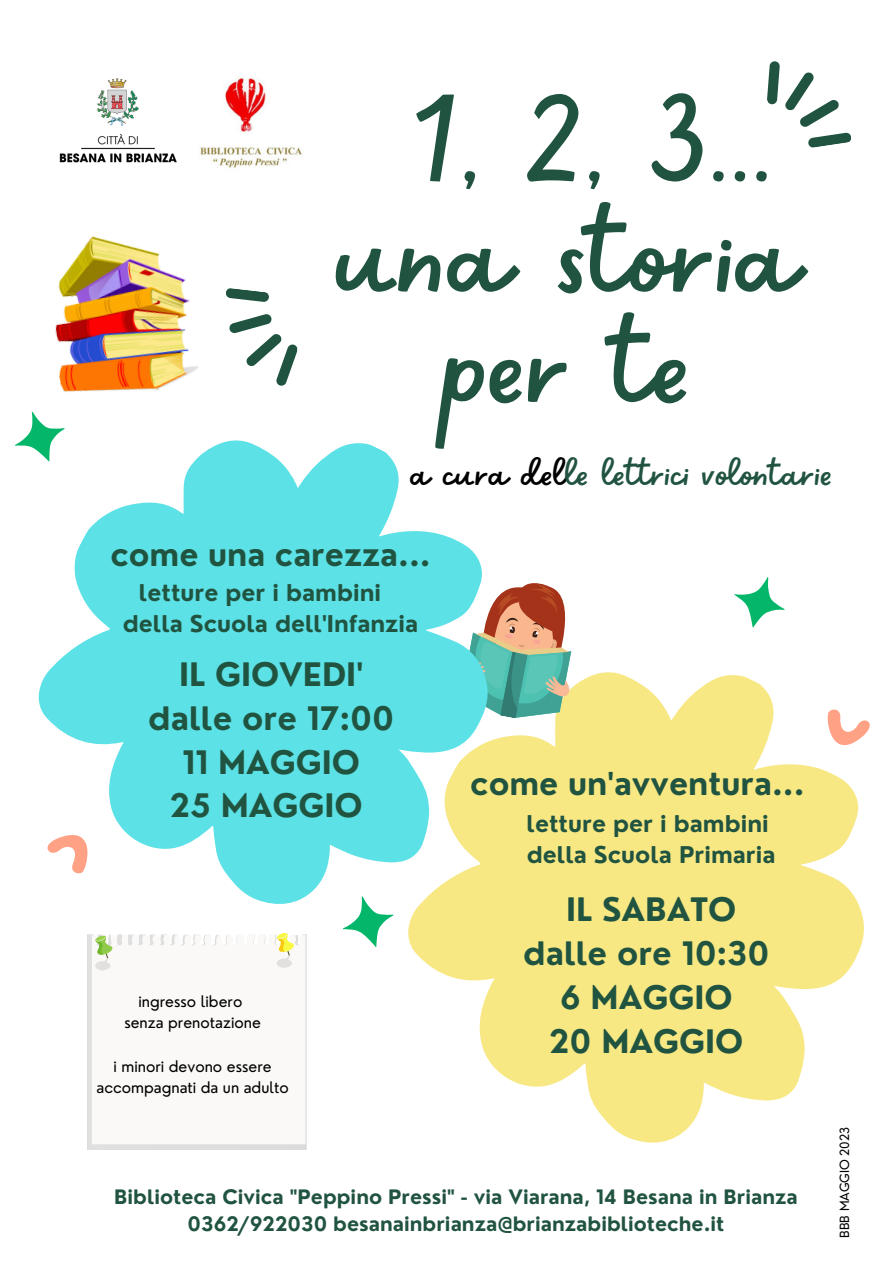
<style>
.page{position:relative;width:894px;height:1264px;background:#fff}
.page>*{position:absolute;margin:0;border:0;box-sizing:border-box;transform-origin:0 0}
.t1{font:138.9px/110.2px "Sweet Apricot";color:#215440;text-align:center}
.t2{font:43.05px "Sweet Apricot";color:#215440}
.t3{font:700 31.5px/44px "Nourd";color:#215440;text-align:center}
.t4{font:700 30.75px "Nourd";color:#215440}
.t5{font:700 22.5px/31.5px "Nourd";color:#215440}
.t6{font:700 19.35px/27px "Nourd";color:#215440;text-align:center}
.t7{font:15.6px/21.6px "Nourd";color:#000;text-align:center}
.t8{font:12.45px "Nourd";color:#000}
.s1{color:#000}
</style>
<div class="page">
<svg style="left:421px;top:672px;width:443px;height:471px;fill:#f8e884"></svg>
<svg style="left:569px;top:651px;width:11px;height:75px"></svg>
<svg style="left:38px;top:440px;width:531px;height:519px;fill:#5ce1e6"></svg>
<svg style="left:226px;top:288px;width:43px;height:14px"></svg>
<svg style="left:229px;top:314px;width:69px;height:72px"></svg>
<svg style="left:816px;top:701px;width:54px;height:52px"></svg>
<svg style="left:15px;top:411px;width:58px;height:59px"></svg>
<svg style="left:767px;top:61px;width:84px;height:87px"></svg>
<svg style="left:336px;top:890px;width:64px;height:63px"></svg>
<svg style="left:45px;top:824px;width:55px;height:56px"></svg>
<svg style="left:734px;top:577px;width:51px;height:51px"></svg>
<img style="left:55px;top:236px;width:143px;height:156px">
<svg style="left:87px;top:934px;width:219px;height:215px;background:#e0e0e0"></svg>
<svg style="left:92px;top:932px;width:213px;height:212px"></svg>
<img style="left:200px;top:77px;width:102px;height:91px">
<img style="left:96px;top:78px;width:43px;height:47px">
<img style="left:59px;top:125px;width:117px;height:38px">
<h1 class="t1" style="left:340px;top:78px;width:464px">1, 2, 3... una storia per te</h1>
<h2 class="t2" style="left:411px;top:444px;width:424px"><span class="s1">a cura del</span>le lettrici volontarie</h2>
<h3 class="t4" style="left:110px;top:535px;width:322px">come una carezza...</h3>
<p class="t5" style="left:123px;top:576px;width:297px;text-indent:16px">letture per i bambini della Scuola dell'Infanzia</p>
<h3 class="t3" style="left:148px;top:652px;width:247px">IL GIOVEDI' dalle ore 17:00<br>11 MAGGIO<br>25 MAGGIO</h3>
<p class="t7" style="left:124px;top:989px;width:138px">ingresso libero senza prenotazione</p>
<p class="t7" style="left:96px;top:1055px;width:194px">i minori devono essere accompagnati da un adulto</p>
<h3 class="t4" style="left:470px;top:764px;width:335px">come un'avventura...</h3>
<p class="t5" style="left:526px;top:807px;width:250px">letture per i bambini della Scuola Primaria</p>
<h3 class="t3" style="left:523px;top:887px;width:248px">IL SABATO dalle ore 10:30<br>6 MAGGIO<br>20 MAGGIO</h3>
<p class="t6" style="left:114px;top:1182px;width:684px">Biblioteca Civica "Peppino Pressi" - via Viarana, 14 Besana in Brianza<br>0362/922030 besanainbrianza@brianzabiblioteche.it</p>
<p class="t8" style="left:836px;top:1237px;width:112px;rotate:-90deg">BBB MAGGIO 2023</p>
</div>
